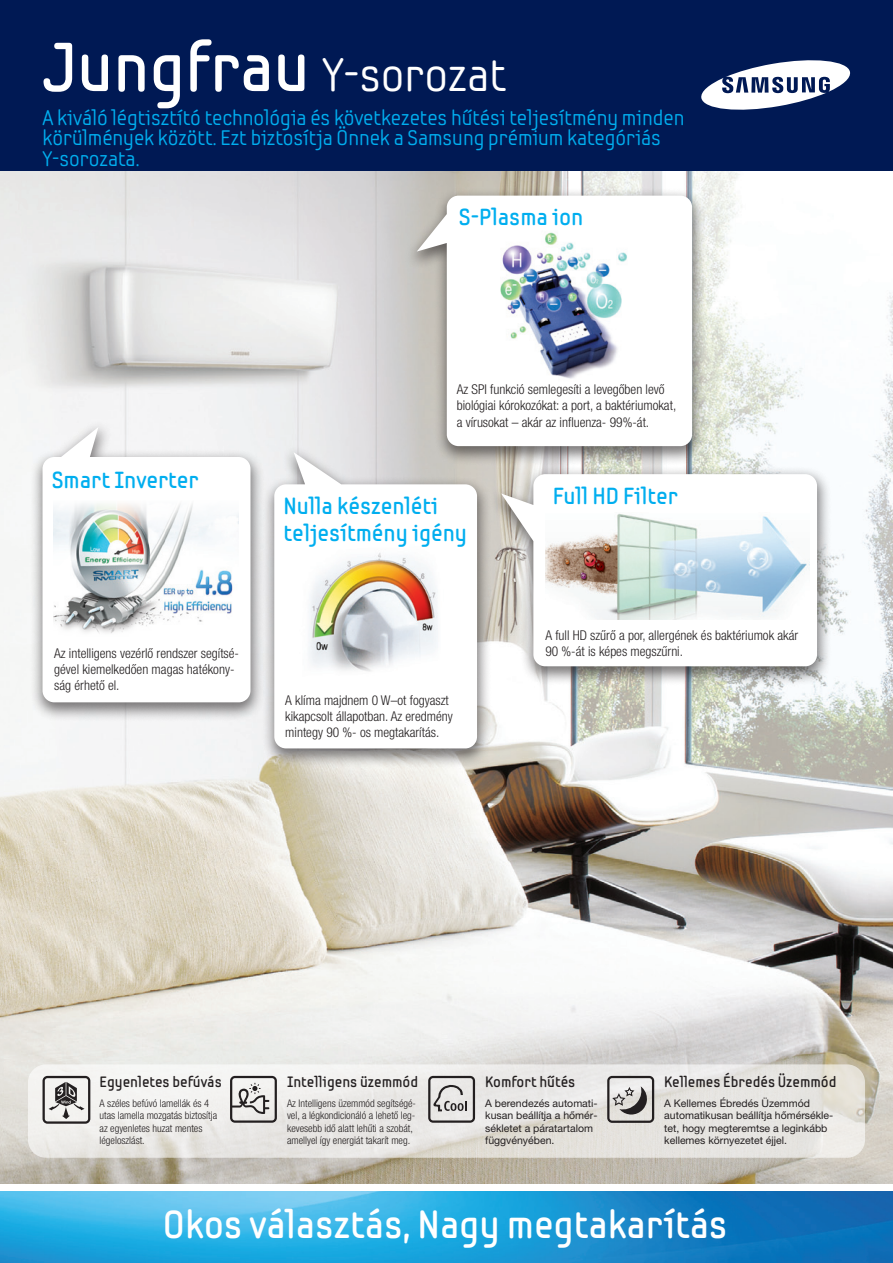
<style>
.page{position:relative;width:893px;height:1263px;background:#fff}
.page>*{position:absolute;margin:0;border:0;box-sizing:border-box;transform-origin:0 0}
.t1{font:46.5px "Samsung Imagination HU";color:#fff}
.t2{font:700 39px "Samsung Imagination HU";color:#fff}
.t3{font:700 23.25px/27.9px "Samsung Imagination HU";color:#00aeef}
.t4{font:21px/20.5px "Samsung Imagination HU";color:#00aeef}
.t5{font:700 15px "Samsung Imagination HU";color:#231f20}
.t6{font:300 condensed 13.5px/16.2px "Helvetica Neue LT Pro";color:#231f20}
.Tablazat{font:300 condensed 10.5px/12.6px "Helvetica Neue LT Pro";color:#231f20}
.Tablazat-2{font:10.5px/12.6px "Helvetica Neue LT Pro";color:#231f20}
.s1{font-weight:700;font-size:69px}
</style>
<div class="page">
<img style="left:0;top:170px;width:893px;height:1014px">
<div style="left:488px;top:466px;width:344px;height:220px;background:#231f20;opacity:.6"></div>
<svg style="left:501px;top:474px;width:316px;height:192px"></svg>
<div style="left:261px;top:444px;width:231px;height:325px;background:#231f20;opacity:.6"></div>
<svg style="left:274px;top:452px;width:203px;height:296px"></svg>
<img style="left:0;top:1191px;width:893px;height:72px">
<div style="left:0;top:0;width:893px;height:170px;background:#001954"></div>
<img style="left:546px;top:513px;width:264px;height:106px">
<div style="left:404px;top:187px;width:303px;height:279px;background:#231f20;opacity:.6"></div>
<svg style="left:417px;top:196px;width:275px;height:250px"></svg>
<img style="left:477px;top:214px;width:175px;height:178px">
<div style="left:29px;top:419px;width:237px;height:303px;background:#231f20;opacity:.6"></div>
<svg style="left:43px;top:427px;width:207px;height:275px"></svg>
<img style="left:54px;top:499px;width:184px;height:138px">
<img style="left:284px;top:527px;width:183px;height:161px">
<svg style="left:28px;top:1064px;width:837px;height:94px;fill:#e8e7e4"></svg>
<svg style="left:43px;top:1076px;width:47px;height:48px"></svg>
<svg style="left:230px;top:1076px;width:47px;height:47px"></svg>
<svg style="left:428px;top:1076px;width:47px;height:47px"></svg>
<svg style="left:607px;top:1076px;width:47px;height:47px"></svg>
<svg style="left:701px;top:60px;width:150px;height:50px"></svg>
<p class="t1" style="left:41px;top:48px;width:466px"><span class="s1">Jungfrau</span> Y-sorozat</p>
<p class="t4" style="left:43px;top:107px;width:643px">A kiváló légtisztító technológia és következetes hűtési teljesítmény minden körülmények között. Ezt biztosítja Önnek a Samsung prémium kategóriás<br>Y-sorozata.</p>
<p class="t3" style="left:459px;top:203px;width:126px">S-Plasma ion</p>
<p class="t3" style="left:52px;top:466px;width:149px">Smart Inverter</p>
<p class="t6" style="left:54px;top:645px;width:186px">Az intelligens vezérlő rendszer segítsé&shy;gével kiemelkedően magas hatékony&shy;ság érhető el.</p>
<p class="t6" style="left:457px;top:381px;width:221px">Az SPI funkció semlegesíti a levegőben levő biológiai kórokozókat: a port, a baktériumokat, a vírusokat – akár az influenza- 99%-át.</p>
<p class="t3" style="left:283px;top:492px;width:185px">Nulla készenléti teljesítmény igény</p>
<p class="t6" style="left:285px;top:692px;width:169px">A klíma majdnem 0 W–ot fogyaszt kikapcsolt állapotban. Az eredmény mintegy 90 %- os megtakarítás.</p>
<p class="t3" style="left:553px;top:482px;width:127px">Full HD Filter</p>
<p class="t6" style="left:545px;top:627px;width:254px">A full HD szűrő a por, allergének és baktériumok akár<br>90 %-át is képes megszűrni.</p>
<p class="t5" style="left:100px;top:1073px;width:124px">Egyenletes befúvás</p>
<p class="t5" style="left:287px;top:1073px;width:133px">Intelligens üzemmód</p>
<p class="t5" style="left:485px;top:1073px;width:92px">Komfort hűtés</p>
<p class="t5" style="left:664px;top:1073px;width:174px">Kellemes Ébredés Üzemmód</p>
<p class="Tablazat" style="left:100px;top:1096px;width:119px">A széles befúvó lamellák és 4 utas lamella mozgatás biztosítja az egyenletes huzat mentes légeloszlást.</p>
<p class="Tablazat" style="left:287px;top:1096px;width:131px">Az Intelligens üzemmód segítségé&shy;vel, a légkondicionáló a lehető leg&shy;kevesebb idő alatt lehűti a szobát, amellyel így energiát takarít meg.</p>
<p class="Tablazat-2" style="left:485px;top:1096px;width:114px">A berendezés automati&shy;kusan beállítja a hőmér&shy;sékletet a páratartalom függvényében.</p>
<p class="Tablazat-2" style="left:664px;top:1096px;width:171px">A Kellemes Ébredés Üzemmód automatikusan beállítja hőmérsékle&shy;tet, hogy megteremtse a leginkább kellemes környezetet éjjel.</p>
<p class="t2" style="left:163px;top:1200px;width:566px">Okos választás, Nagy megtakarítás</p>
</div>
